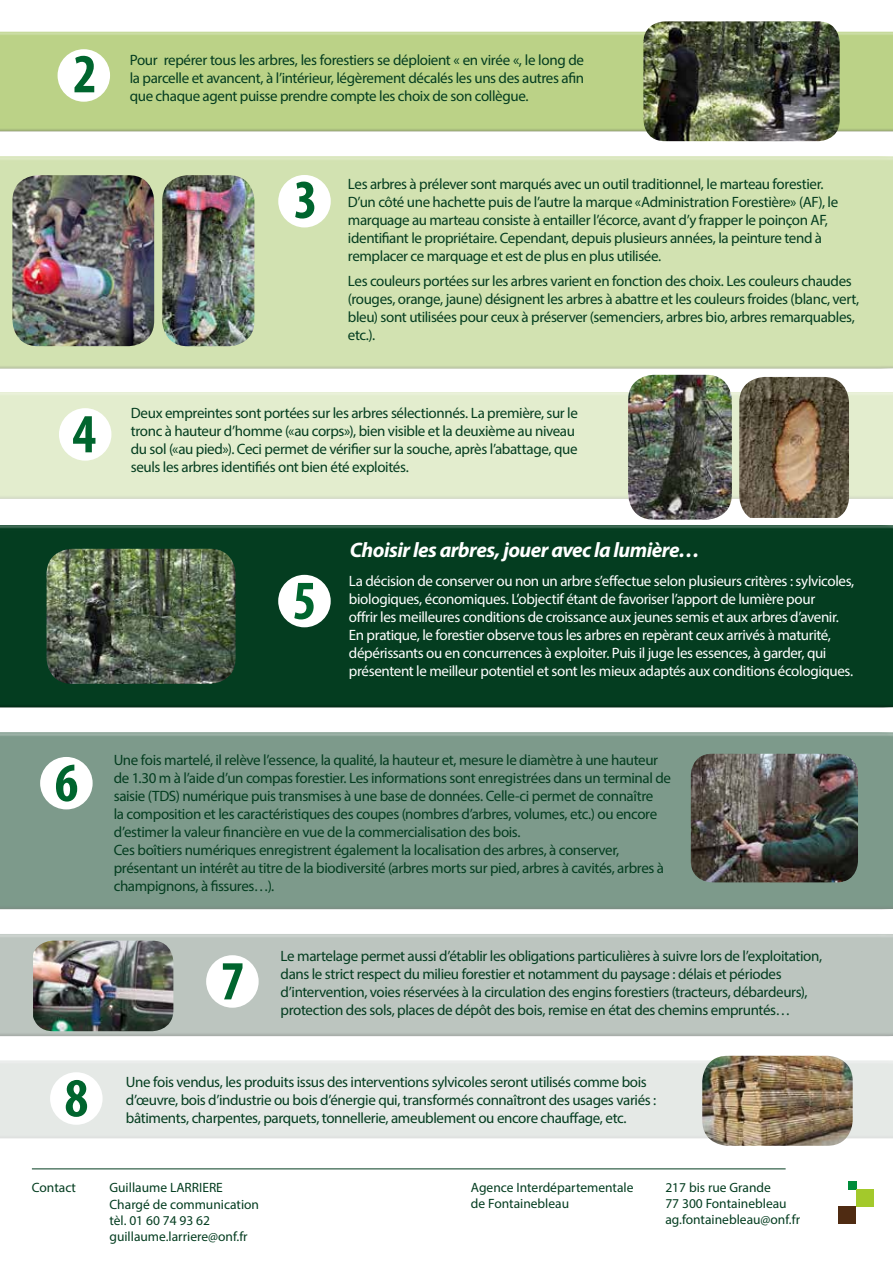
<style>
.page{position:relative;width:893px;height:1263px;background:#fff}
.page>*{position:absolute;margin:0;border:0;box-sizing:border-box;transform-origin:0 0}
.t1{font:700 condensed 55.5px "Myriad Pro";color:#00652e}
.t2{font:italic 700 21px "Myriad Pro";letter-spacing:-.025em;color:#fff}
.t3{font:15px/18px "Myriad Pro";letter-spacing:-.025em;color:#043d20}
.t4{font:15px/18px "Myriad Pro";letter-spacing:-.025em;color:#fff}
.t5{font:13.5px/16.2px "Myriad Pro";color:#043d20}
</style>
<div class="page">
<div style="left:848px;top:1181px;width:8px;height:9px;background:#008c3b"></div>
<div style="left:856px;top:1189px;width:17px;height:18px;background:#a3c92b"></div>
<div style="left:839px;top:1207px;width:17px;height:17px;background:#4f2b12"></div>
<hr style="left:32px;top:1168px;width:754px;height:1px;background:#043d20">
<div style="left:0;top:933px;width:893px;height:105px;background:#000;opacity:.75"></div>
<div style="left:0;top:525px;width:893px;height:184px;background:#043d20"></div>
<div style="left:0;top:31px;width:893px;height:102px;background:#000;opacity:.75"></div>
<div style="left:58px;top:49px;width:52px;height:53px;background:#fff;border-radius:50%"></div>
<img style="left:643px;top:21px;width:197px;height:120px">
<div style="left:0;top:156px;width:893px;height:214px;background:#d2e2b1"></div>
<div style="left:0;top:392px;width:893px;height:108px;background:#e3edce"></div>
<div style="left:278px;top:175px;width:53px;height:52px;background:#fff;border-radius:50%"></div>
<img style="left:12px;top:175px;width:142px;height:171px">
<img style="left:162px;top:175px;width:92px;height:171px">
<div style="left:59px;top:408px;width:52px;height:53px;background:#fff;border-radius:50%"></div>
<img style="left:628px;top:375px;width:104px;height:145px">
<img style="left:739px;top:377px;width:110px;height:141px">
<div style="left:278px;top:575px;width:53px;height:52px;background:#fff;border-radius:50%"></div>
<img style="left:47px;top:549px;width:189px;height:135px">
<div style="left:0;top:732px;width:893px;height:178px;background:#7d9a8b"></div>
<div style="left:40px;top:757px;width:53px;height:52px;background:#fff;border-radius:50%"></div>
<img style="left:691px;top:754px;width:167px;height:128px">
<div style="left:206px;top:955px;width:53px;height:53px;background:#fff;border-radius:50%"></div>
<img style="left:33px;top:941px;width:140px;height:90px">
<div style="left:0;top:1060px;width:893px;height:83px;background:#e5e9e6"></div>
<div style="left:50px;top:1072px;width:53px;height:53px;background:#fff;border-radius:50%"></div>
<img style="left:702px;top:1056px;width:151px;height:90px">
<h1 class="t1" style="left:73px;top:39px;width:25px">2</h1>
<h1 class="t1" style="left:72px;top:399px;width:25px">4</h1>
<p class="t3" style="left:130px;top:51px;width:456px">Pour repérer tous les arbres, les forestiers se déploient « en virée «, le long de la parcelle et avancent, à l’intérieur, légèrement décalés les uns des autres afin</p>
<p class="t3" style="left:130px;top:87px;width:400px">que chaque agent puisse prendre compte les choix de son collègue.</p>
<h1 class="t1" style="left:294px;top:165px;width:25px">3</h1>
<p class="t3" style="left:348px;top:175px;width:492px">Les arbres à prélever sont marqués avec un outil traditionnel, le marteau forestier.<br>D’un côté une hachette puis de l’autre la marque «Administration Forestière» (AF), le marquage au marteau consiste à entailler l’écorce, avant d’y frapper le poinçon AF, identifiant le propriétaire. Cependant, depuis plusieurs années, la peinture tend à remplacer ce marquage et est de plus en plus utilisée.</p>
<p class="t3" style="left:348px;top:272px;width:513px">Les couleurs portées sur les arbres varient en fonction des choix. Les couleurs chaudes (rouges, orange, jaune) désignent les arbres à abattre et les couleurs froides (blanc, vert, bleu) sont utilisées pour ceux à préserver (semenciers, arbres bio, arbres remarquables, etc.).</p>
<p class="t3" style="left:131px;top:404px;width:449px">Deux empreintes sont portées sur les arbres sélectionnés. La première, sur le tronc à hauteur d’homme («au corps»), bien visible et la deuxième au niveau du sol («au pied»). Ceci permet de vérifier sur la souche, après l’abattage, que seuls les arbres identifiés ont bien été exploités.</p>
<h2 class="t2" style="left:350px;top:536px;width:351px">Choisir les arbres, jouer avec la lumière…</h2>
<h1 class="t1" style="left:293px;top:566px;width:25px">5</h1>
<p class="t4" style="left:349px;top:572px;width:507px">La décision de conserver ou non un arbre s’effectue selon plusieurs critères : sylvicoles, biologiques, économiques. L’objectif étant de favoriser l’apport de lumière pour<br>offrir les meilleures conditions de croissance aux jeunes semis et aux arbres d’avenir.<br>En pratique, le forestier observe tous les arbres en repèrant ceux arrivés à maturité, dépérissants ou en concurrences à exploiter. Puis il juge les essences, à garder, qui présentent le meilleur potentiel et sont les mieux adaptés aux conditions écologiques.</p>
<h1 class="t1" style="left:55px;top:748px;width:25px">6</h1>
<p class="t3" style="left:114px;top:751px;width:559px">Une fois martelé, il relève l’essence, la qualité, la hauteur et, mesure le diamètre à une hauteur de 1.30 m à l’aide d’un compas forestier. Les informations sont enregistrées dans un terminal de saisie (TDS) numérique puis transmises à une base de données. Celle-ci permet de connaître<br>la composition et les caractéristiques des coupes (nombres d’arbres, volumes, etc.) ou encore d’estimer la valeur financière en vue de la commercialisation des bois.<br>Ces boîtiers numériques enregistrent également la localisation des arbres, à conserver, présentant un intérêt au titre de la biodiversité (arbres morts sur pied, arbres à cavités, arbres à champignons, à fissures…).</p>
<h1 class="t1" style="left:65px;top:1063px;width:25px">8</h1>
<h1 class="t1" style="left:221px;top:946px;width:25px">7</h1>
<p class="t3" style="left:281px;top:947px;width:543px">Le martelage permet aussi d’établir les obligations particulières à suivre lors de l’exploitation, dans le strict respect du milieu forestier et notamment du paysage : délais et périodes d’intervention, voies réservées à la circulation des engins forestiers (tracteurs, débardeurs), protection des sols, places de dépôt des bois, remise en état des chemins empruntés…</p>
<p class="t3" style="left:126px;top:1073px;width:532px">Une fois vendus, les produits issus des interventions sylvicoles seront utilisés comme bois d’œuvre, bois d’industrie ou bois d’énergie qui, transformés connaîtront des usages variés :</p>
<p class="t3" style="left:126px;top:1109px;width:502px">bâtiments, charpentes, parquets, tonnellerie, ameublement ou encore chauffage, etc.</p>
<p class="t5" style="left:32px;top:1179px;width:46px">Contact</p>
<p class="t5" style="left:471px;top:1179px;width:164px">Agence Interdépartementale de Fontainebleau</p>
<p class="t5" style="left:109px;top:1179px;width:151px">Guillaume LARRIERE<br>Chargé de communication tèl. 01 60 74 93 62 guillaume.larriere@onf.fr</p>
<p class="t5" style="left:665px;top:1179px;width:136px">217 bis rue Grande<br>77 300 Fontainebleau ag.fontainebleau@onf.fr</p>
</div>
